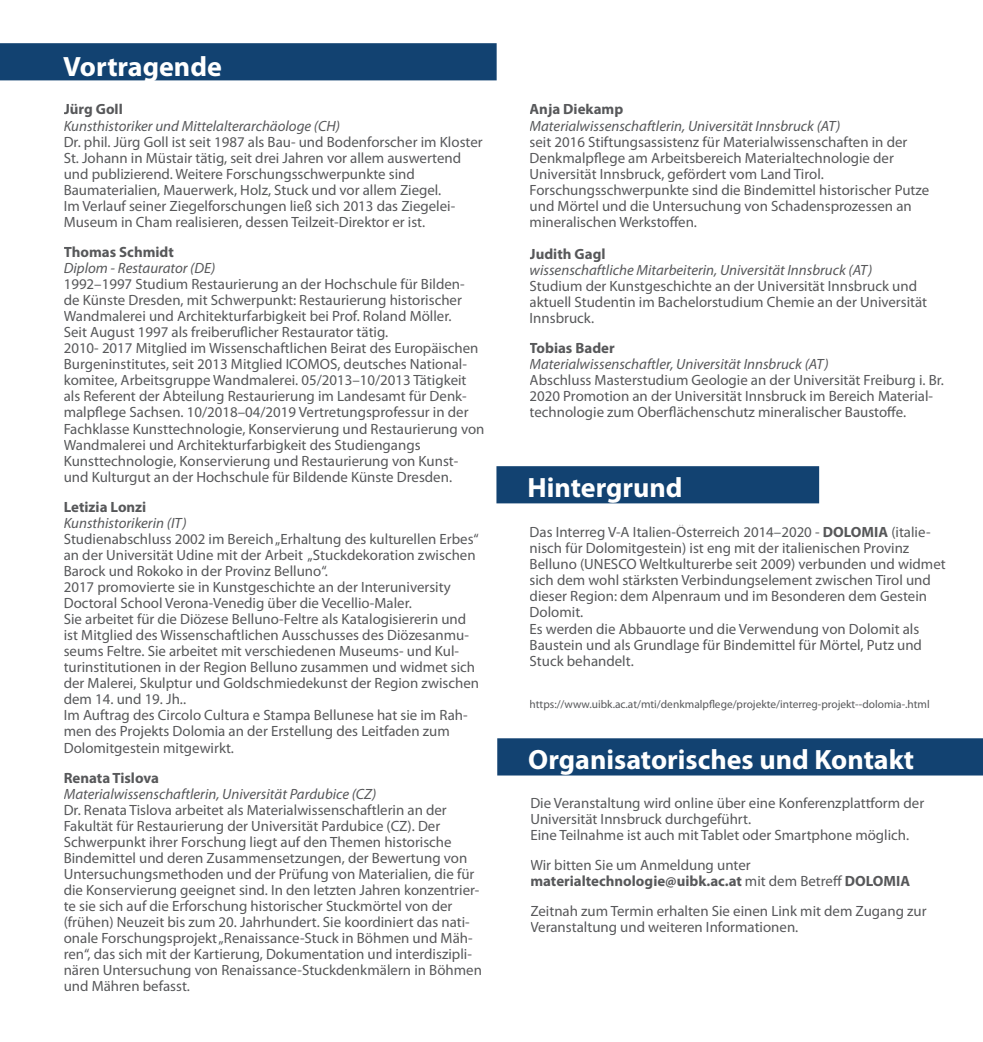
<style>
.page{position:relative;width:983px;height:1042px;background:#fff}
.page>*{position:absolute;margin:0;border:0;box-sizing:border-box;transform-origin:0 0}
.t1{font:700 28px "Myriad Pro";color:#fff}
.t2{font:14.88px/16.1px "Myriad Pro";color:#57585a}
.t3{font:italic 14.88px "Myriad Pro";color:#57585a}
.t4{font:700 14.88px "Myriad Pro";color:#57585a}
.t5{font:11.38px "Myriad Pro";color:#57585a}
.s1{font-weight:700}
</style>
<div class="page">
<div style="left:1px;top:44px;width:494px;height:36px;background:#124271"></div>
<div style="left:0;top:43px;width:496px;height:37px;border:2px solid #124271"></div>
<div style="left:496px;top:466px;width:323px;height:37px;background:#124271;border:2px solid #124271"></div>
<div style="left:498px;top:739px;width:483px;height:35px;background:#124271"></div>
<div style="left:497px;top:738px;width:485px;height:37px;border:2px solid #124271"></div>
<h1 class="t1" style="left:63px;top:48px;width:160px">Vortragende</h1>
<p class="t4" style="left:64px;top:100px;width:61px">Jürg Goll</p>
<p class="t3" style="left:64px;top:116px;width:277px">Kunsthistoriker und Mittelalterarchäologe (CH)</p>
<p class="t2" style="left:64px;top:133px;width:420px">Dr. phil. Jürg Goll ist seit 1987 als Bau- und Bodenforscher im Kloster St. Johann in Müstair tätig, seit drei Jahren vor allem auswertend und publizierend. Weitere Forschungsschwerpunkte sind Baumaterialien, Mauerwerk, Holz, Stuck und vor allem Ziegel.<br>Im Verlauf seiner Ziegelforschungen ließ sich 2013 das Ziegelei-Museum in Cham realisieren, dessen Teilzeit-Direktor er ist.</p>
<p class="t4" style="left:64px;top:242px;width:112px">Thomas Schmidt</p>
<p class="t3" style="left:64px;top:259px;width:153px">Diplom - Restaurator (DE)</p>
<p class="t2" style="left:64px;top:276px;width:422px">1992–1997 Studium Restaurierung an der Hochschule für Bilden-<br>de Künste Dresden, mit Schwerpunkt: Restaurierung historischer Wandmalerei und Architekturfarbigkeit bei Prof. Roland Möller.<br>Seit August 1997 als freiberuflicher Restaurator tätig.<br>2010- 2017 Mitglied im Wissenschaftlichen Beirat des Europäischen Burgeninstitutes, seit 2013 Mitglied ICOMOS, deutsches National&shy;komitee, Arbeitsgruppe Wandmalerei. 05/2013–10/2013 Tätigkeit als Referent der Abteilung Restaurierung im Landesamt für Denk&shy;malpflege Sachsen. 10/2018–04/2019 Vertretungsprofessur in der Fachklasse Kunsttechnologie, Konservierung und Restaurierung von Wandmalerei und Architekturfarbigkeit des Studiengangs Kunsttechnologie, Konservierung und Restaurierung von Kunst&shy;und Kulturgut an der Hochschule für Bildende Künste Dresden.</p>
<p class="t4" style="left:64px;top:497px;width:84px">Letizia Lonzi</p>
<p class="t3" style="left:64px;top:513px;width:124px">Kunsthistorikerin (IT)</p>
<p class="t2" style="left:64px;top:530px;width:417px">Studienabschluss 2002 im Bereich „Erhaltung des kulturellen Erbes“ an der Universität Udine mit der Arbeit „Stuckdekoration zwischen Barock und Rokoko in der Provinz Belluno“.<br>2017 promovierte sie in Kunstgeschichte an der Interuniversity Doctoral School Verona-Venedig über die Vecellio-Maler.<br>Sie arbeitet für die Diözese Belluno-Feltre als Katalogisiererin und ist Mitglied des Wissenschaftlichen Ausschusses des Diözesanmu&shy;seums Feltre. Sie arbeitet mit verschiedenen Museums- und Kul&shy;turinstitutionen in der Region Belluno zusammen und widmet sich der Malerei, Skulptur und Goldschmiedekunst der Region zwischen dem 14. und 19. Jh..<br>Im Auftrag des Circolo Cultura e Stampa Bellunese hat sie im Rah&shy;men des Projekts Dolomia an der Erstellung des Leitfaden zum Dolomitgestein mitgewirkt.</p>
<p class="t4" style="left:64px;top:768px;width:97px">Renata Tislova</p>
<p class="t3" style="left:64px;top:784px;width:314px">Materialwissenschaftlerin, Universität Pardubice (CZ)</p>
<p class="t2" style="left:64px;top:801px;width:419px">Dr. Renata Tislova arbeitet als Materialwissenschaftlerin an der Fakultät für Restaurierung der Universität Pardubice (CZ). Der Schwerpunkt ihrer Forschung liegt auf den Themen historische Bindemittel und deren Zusammensetzungen, der Bewertung von Untersuchungsmethoden und der Prüfung von Materialien, die für die Konservierung geeignet sind. In den letzten Jahren konzentrier&shy;te sie sich auf die Erforschung historischer Stuckmörtel von der (frühen) Neuzeit bis zum 20. Jahrhundert. Sie koordiniert das nati&shy;onale Forschungsprojekt „Renaissance-Stuck in Böhmen und Mäh&shy;ren“, das sich mit der Kartierung, Dokumentation und interdiszipli&shy;nären Untersuchung von Renaissance-Stuckdenkmälern in Böhmen und Mähren befasst.</p>
<p class="t4" style="left:529px;top:100px;width:95px">Anja Diekamp</p>
<p class="t3" style="left:529px;top:116px;width:312px">Materialwissenschaftlerin, Universität Innsbruck (AT)</p>
<p class="t2" style="left:529px;top:133px;width:401px">seit 2016 Stiftungsassistenz für Materialwissenschaften in der Denkmalpflege am Arbeitsbereich Materialtechnologie der Universität Innsbruck, gefördert vom Land Tirol.<br>Forschungsschwerpunkte sind die Bindemittel historischer Putze und Mörtel und die Untersuchung von Schadensprozessen an mineralischen Werkstoffen.</p>
<p class="t4" style="left:529px;top:244px;width:77px">Judith Gagl</p>
<p class="t3" style="left:529px;top:261px;width:344px">wissenschaftliche Mitarbeiterin, Universität Innsbruck (AT)</p>
<p class="t2" style="left:529px;top:278px;width:399px">Studium der Kunstgeschichte an der Universität Innsbruck und aktuell Studentin im Bachelorstudium Chemie an der Universität<br>Innsbruck.</p>
<p class="t4" style="left:529px;top:338px;width:87px">Tobias Bader</p>
<p class="t3" style="left:529px;top:355px;width:300px">Materialwissenschaftler, Universität Innsbruck (AT)</p>
<p class="t2" style="left:529px;top:372px;width:416px">Abschluss Masterstudium Geologie an der Universität Freiburg i. Br.<br>2020 Promotion an der Universität Innsbruck im Bereich Material&shy;technologie zum Oberflächenschutz mineralischer Baustoffe.</p>
<h1 class="t1" style="left:527px;top:469px;width:156px">Hintergrund</h1>
<p class="t2" style="left:529px;top:524px;width:417px">Das Interreg V-A Italien-Österreich 2014–2020 - <span class="s1">DOLOMIA</span> (italie&shy;nisch für Dolomitgestein) ist eng mit der italienischen Provinz Belluno (UNESCO Weltkulturerbe seit 2009) verbunden und widmet sich dem wohl stärksten Verbindungselement zwischen Tirol und dieser Region: dem Alpenraum und im Besonderen dem Gestein Dolomit.<br>Es werden die Abbauorte und die Verwendung von Dolomit als Baustein und als Grundlage für Bindemittel für Mörtel, Putz und Stuck behandelt.</p>
<p class="t5" style="left:529px;top:697px;width:401px">https://www.uibk.ac.at/mti/denkmalpflege/projekte/interreg-projekt--dolomia-.html</p>
<h1 class="t1" style="left:528px;top:741px;width:387px">Organisatorisches und Kontakt</h1>
<p class="t2" style="left:530px;top:795px;width:395px">Die Veranstaltung wird online über eine Konferenzplattform der<br>Universität Innsbruck durchgeführt.<br>Eine Teilnahme ist auch mit Tablet oder Smartphone möglich.</p>
<p class="t2" style="left:530px;top:857px;width:381px">Wir bitten Sie um Anmeldung unter <span class="s1">materialtechnologie@uibk.ac.at</span> mit dem Betreff <span class="s1">DOLOMIA</span></p>
<p class="t2" style="left:530px;top:903px;width:397px">Zeitnah zum Termin erhalten Sie einen Link mit dem Zugang zur<br>Veranstaltung und weiteren Informationen.</p>
</div>
